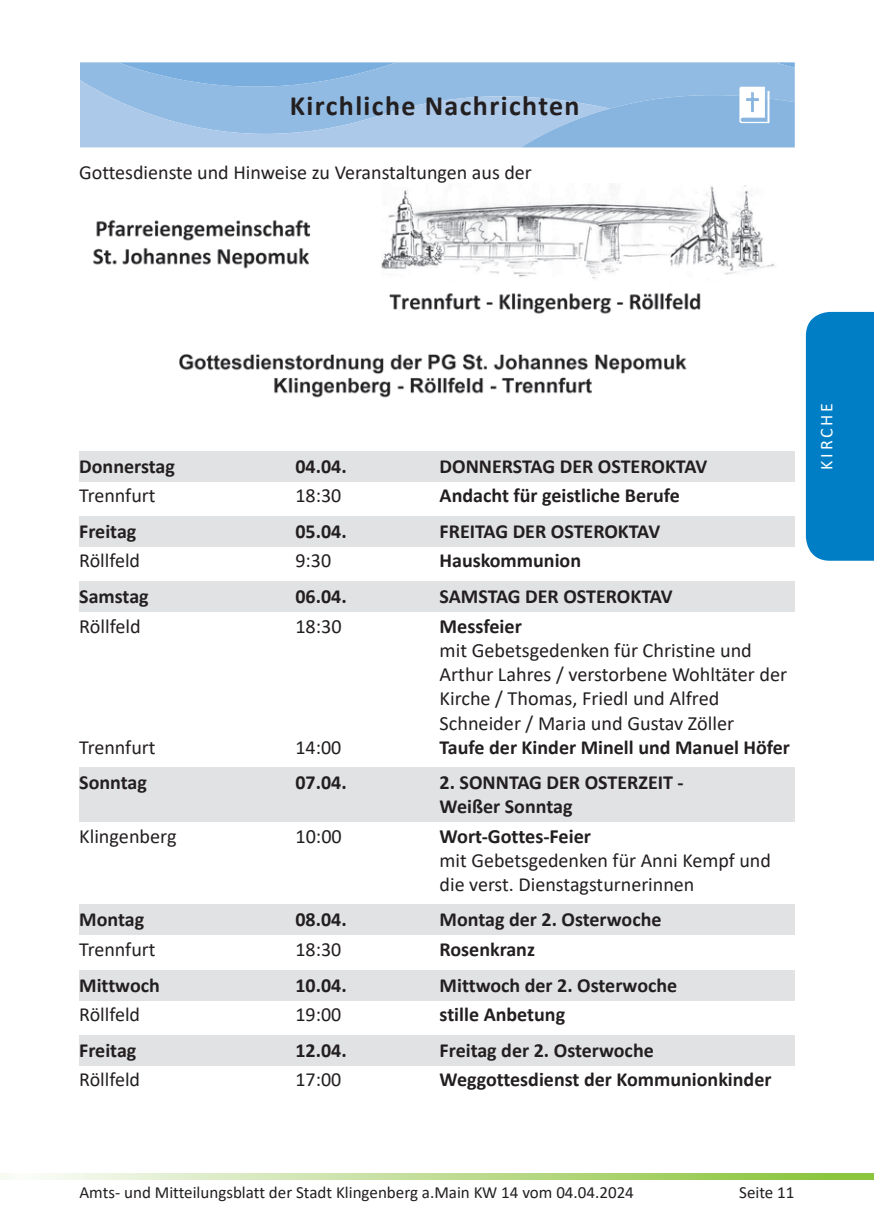
<style>
.page{position:relative;width:874px;height:1225px;background:#fff}
.page>*{position:absolute;margin:0;border:0;box-sizing:border-box;transform-origin:0 0}
.t1{font:700 28px "Calibri";letter-spacing:.05em;color:#231f20}
.t2{font:20.2px/24.2px "Calibri";color:#231f20}
.t3{font:700 20.2px "Calibri";color:#231f20}
.t4{font:700 20px/24px "Calibri";color:#231f20}
.t5{font:20px/24.2px "Calibri";color:#231f20}
.t6{font:18px "Calibri";letter-spacing:.15em;color:#fff}
.t7{font:17px "Calibri";color:#231f20}
</style>
<div class="page">
<svg style="left:80px;top:62px;width:714px;height:85px;background:#97bee4"></svg>
<img style="left:93px;top:184px;width:681px;height:214px">
<div style="left:79px;top:451px;width:715px;height:30px;background:#e1e2e4"></div>
<div style="left:79px;top:516px;width:715px;height:30px;background:#e1e2e4"></div>
<div style="left:79px;top:581px;width:715px;height:30px;background:#e1e2e4"></div>
<div style="left:79px;top:767px;width:715px;height:30px;background:#e1e2e4"></div>
<div style="left:79px;top:791px;width:715px;height:30px;background:#e1e2e4"></div>
<div style="left:79px;top:905px;width:715px;height:30px;background:#e1e2e4"></div>
<div style="left:79px;top:970px;width:715px;height:30px;background:#e1e2e4"></div>
<div style="left:79px;top:1035px;width:715px;height:30px;background:#e1e2e4"></div>
<svg style="left:40px;top:1174px;width:833px;height:5px;background:#bedc92"></svg>
<svg style="left:805px;top:312px;width:68px;height:249px;background:#1086c8"></svg>
<h1 class="t1" style="left:289px;top:86px;width:291px">Kirchliche Nachrichten</h1>
<p class="t5" style="left:79px;top:160px;width:454px">Gottesdienste und Hinweise zu Veranstaltungen aus der</p>
<p class="t4" style="left:79px;top:454px;width:97px">Donnerstag</p>
<p class="t4" style="left:295px;top:454px;width:53px">04.04.</p>
<p class="t4" style="left:439px;top:454px;width:269px">DONNERSTAG DER OSTEROKTAV</p>
<p class="t5" style="left:79px;top:483px;width:78px">Trennfurt</p>
<p class="t5" style="left:295px;top:483px;width:47px">18:30</p>
<p class="t4" style="left:439px;top:483px;width:242px">Andacht für geistliche Berufe</p>
<p class="t4" style="left:79px;top:519px;width:59px">Freitag</p>
<p class="t4" style="left:295px;top:519px;width:53px">05.04.</p>
<p class="t4" style="left:439px;top:519px;width:222px">FREITAG DER OSTEROKTAV</p>
<p class="t5" style="left:79px;top:548px;width:62px">Röllfeld</p>
<p class="t5" style="left:295px;top:548px;width:37px">9:30</p>
<p class="t4" style="left:439px;top:548px;width:143px">Hauskommunion</p>
<p class="t4" style="left:79px;top:584px;width:71px">Samstag</p>
<p class="t4" style="left:295px;top:584px;width:53px">06.04.</p>
<p class="t4" style="left:439px;top:584px;width:234px">SAMSTAG DER OSTEROKTAV</p>
<p class="t2" style="left:79px;top:613px;width:63px">Röllfeld</p>
<p class="t2" style="left:295px;top:613px;width:48px">18:30</p>
<p class="t3" style="left:439px;top:611px;width:84px">Messfeier</p>
<p class="t2" style="left:439px;top:637px;width:349px">mit Gebetsgedenken für Christine und Arthur Lahres / verstorbene Wohltäter der Kirche / Thomas, Friedl und Alfred Schneider / Maria und Gustav Zöller</p>
<p class="t5" style="left:79px;top:734px;width:78px">Trennfurt</p>
<p class="t5" style="left:295px;top:734px;width:47px">14:00</p>
<p class="t4" style="left:439px;top:734px;width:352px">Taufe der Kinder Minell und Manuel Höfer</p>
<p class="t4" style="left:79px;top:770px;width:69px">Sonntag</p>
<p class="t4" style="left:295px;top:770px;width:53px">07.04.</p>
<p class="t4" style="left:439px;top:770px;width:245px">2. SONNTAG DER OSTERZEIT -<br>Weißer Sonntag</p>
<p class="t2" style="left:79px;top:823px;width:99px">Klingenberg</p>
<p class="t2" style="left:295px;top:823px;width:48px">10:00</p>
<p class="t3" style="left:439px;top:822px;width:153px">Wort-Gottes-Feier</p>
<p class="t5" style="left:439px;top:847px;width:333px">mit Gebetsgedenken für Anni Kempf und die verst. Dienstagsturnerinnen</p>
<p class="t4" style="left:79px;top:907px;width:66px">Montag</p>
<p class="t4" style="left:295px;top:907px;width:53px">08.04.</p>
<p class="t4" style="left:439px;top:907px;width:223px">Montag der 2. Osterwoche</p>
<p class="t5" style="left:79px;top:937px;width:78px">Trennfurt</p>
<p class="t5" style="left:295px;top:937px;width:47px">18:30</p>
<p class="t4" style="left:439px;top:937px;width:97px">Rosenkranz</p>
<p class="t4" style="left:79px;top:972px;width:82px">Mittwoch</p>
<p class="t4" style="left:295px;top:972px;width:53px">10.04.</p>
<p class="t4" style="left:439px;top:972px;width:239px">Mittwoch der 2. Osterwoche</p>
<p class="t5" style="left:79px;top:1002px;width:62px">Röllfeld</p>
<p class="t5" style="left:295px;top:1002px;width:47px">19:00</p>
<p class="t4" style="left:439px;top:1002px;width:127px">stille Anbetung</p>
<p class="t4" style="left:79px;top:1037px;width:59px">Freitag</p>
<p class="t4" style="left:295px;top:1037px;width:53px">12.04.</p>
<p class="t4" style="left:439px;top:1037px;width:216px">Freitag der 2. Osterwoche</p>
<p class="t5" style="left:79px;top:1067px;width:62px">Röllfeld</p>
<p class="t5" style="left:295px;top:1067px;width:47px">17:00</p>
<p class="t4" style="left:439px;top:1067px;width:333px">Weggottesdienst der Kommunionkinder</p>
<p class="t6" style="left:813px;top:469px;width:68px;rotate:-90deg">KIRCHE</p>
<p class="t7" style="left:79px;top:1180px;width:555px">Amts- und Mitteilungsblatt der Stadt Klingenberg a.Main KW 14 vom 04.04.2024</p>
<p class="t7" style="left:738px;top:1180px;width:57px">Seite 11</p>
</div>
